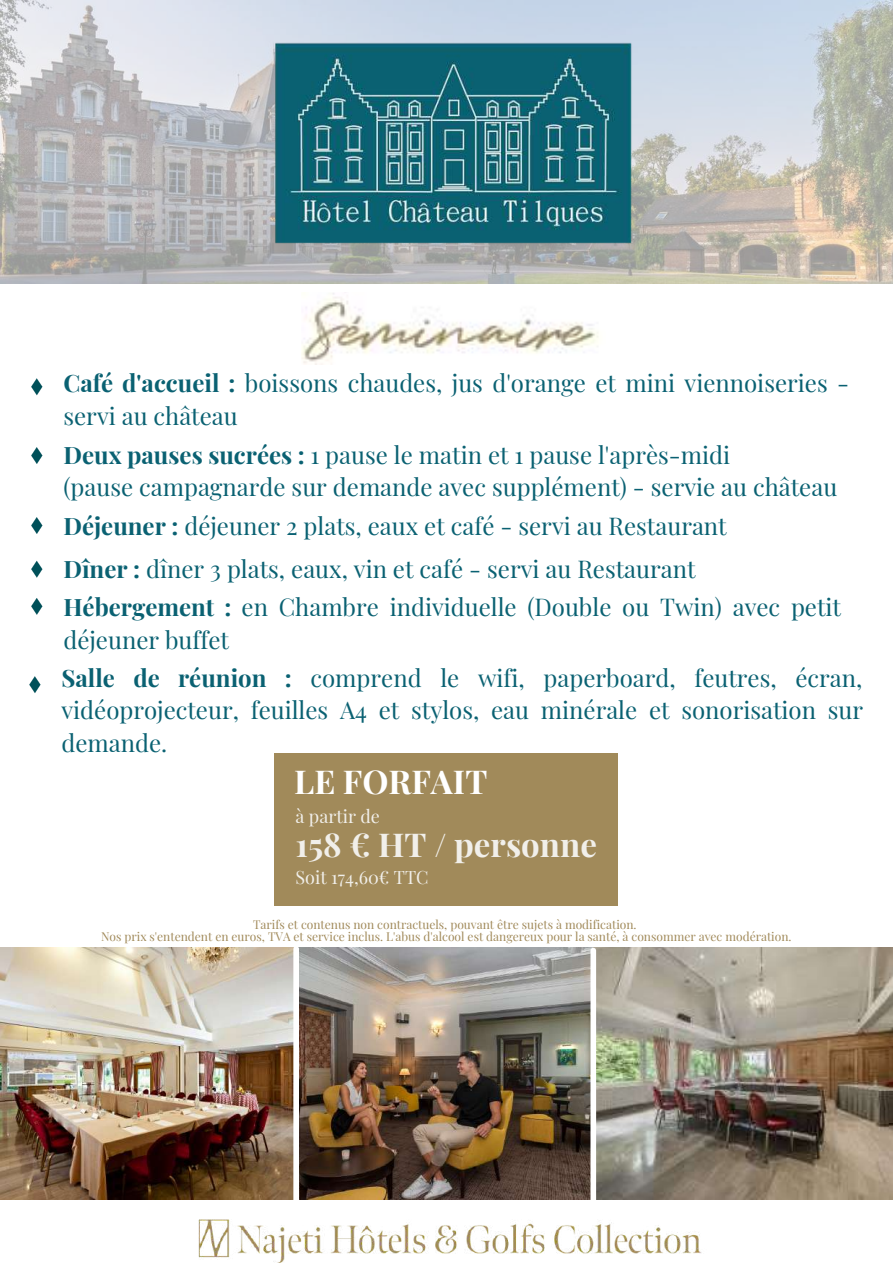
<style>
.page{position:relative;width:893px;height:1264px;background:#fff}
.page>*{position:absolute;margin:0;border:0;box-sizing:border-box;transform-origin:0 0}
.t1{font:700 33px "Playfair Display";color:#f1efea}
.t2{font:700 33px "Playfair Display";color:#fff}
.t3{font:24px/32.5px "Playfair Display";color:#0a6172}
.t4{font:18px "Playfair Display";color:#f1efea}
.t5{font:12px/12px "Playfair Display";color:#a18a5a;text-align:center}
.s1{font-weight:700}
</style>
<div class="page">
<img style="left:0;top:947px;width:892px;height:252px">
<div style="left:293px;top:948px;width:6px;height:314px;background:#fff"></div>
<div style="left:590px;top:950px;width:6px;height:312px;background:#fff"></div>
<img style="left:0;top:0;width:892px;height:283px">
<img style="left:271px;top:14px;width:363px;height:254px">
<div style="left:274px;top:753px;width:343px;height:153px;background:#a18a5a"></div>
<svg style="left:29px;top:676px;width:11px;height:17px"></svg>
<svg style="left:31px;top:378px;width:11px;height:17px"></svg>
<svg style="left:31px;top:447px;width:11px;height:17px"></svg>
<svg style="left:31px;top:517px;width:11px;height:17px"></svg>
<svg style="left:31px;top:561px;width:11px;height:16px"></svg>
<svg style="left:31px;top:598px;width:11px;height:16px"></svg>
<img style="left:301px;top:293px;width:298px;height:71px">
<img style="left:181px;top:1190px;width:531px;height:72px">
<p class="t3" style="left:63px;top:366px;width:787px"><span class="s1">Café d'accueil :</span> boissons chaudes, jus d'orange et mini viennoiseries - servi au château</p>
<p class="t3" style="left:63px;top:437px;width:775px"><span class="s1">Deux pauses sucrées :</span> 1 pause le matin et 1 pause l'après-midi<br>(pause campagnarde sur demande avec supplément) - servie au château</p>
<p class="t3" style="left:63px;top:504px;width:664px;line-height:42.5px"><span class="s1">Déjeuner :</span> déjeuner 2 plats, eaux et café - servi au Restaurant<br><span class="s1">Dîner :</span> dîner 3 plats, eaux, vin et café - servi au Restaurant</p>
<p class="t3" style="left:63px;top:589px;width:779px"><span class="s1">Hébergement :</span> en Chambre individuelle (Double ou Twin) avec petit déjeuner buffet</p>
<p class="t3" style="left:62px;top:660px;width:803px;text-align:justify"><span class="s1">Salle de réunion :</span> comprend le wifi, paperboard, feutres, écran, vidéoprojecteur, feuilles A4 et stylos, eau minérale et sonorisation sur demande.</p>
<h1 class="t2" style="left:294px;top:758px;width:195px">LE FORFAIT</h1>
<p class="t4" style="left:295px;top:803px;width:86px">à partir de</p>
<h1 class="t1" style="left:295px;top:821px;width:303px">158 € HT / personne</h1>
<p class="t4" style="left:295px;top:864px;width:134px">Soit 174,60€ TTC</p>
<p class="t5" style="left:101px;top:917px;width:692px">Tarifs et contenus non contractuels, pouvant être sujets à modification.<br>Nos prix s'entendent en euros, TVA et service inclus. L'abus d'alcool est dangereux pour la santé, à consommer avec modération.</p>
</div>
